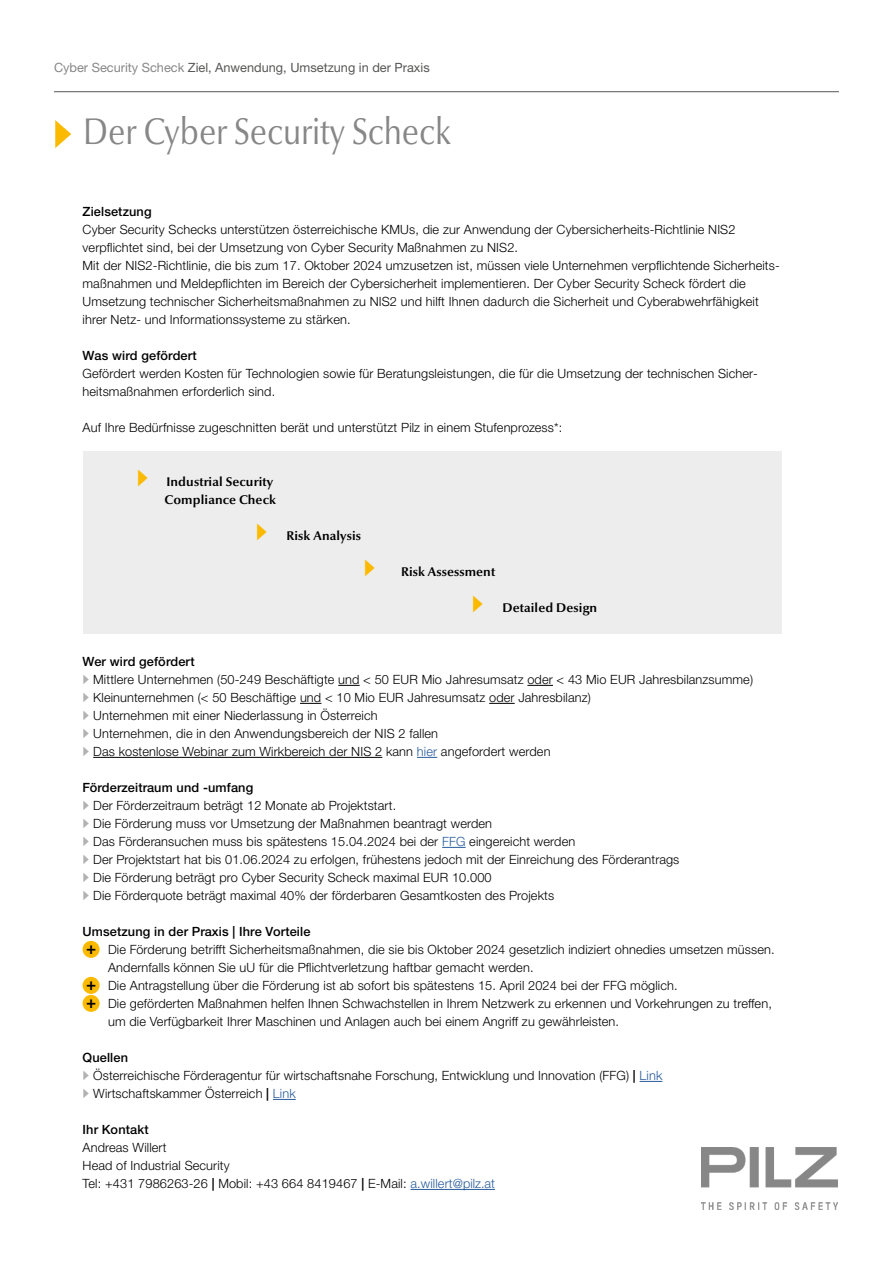
<style>
.page{position:relative;width:893px;height:1263px;background:#fff}
.page>*{position:absolute;margin:0;border:0;box-sizing:border-box;transform-origin:0 0}
.t1{font:37.5px "Optima Nova LT Pro";color:#878787;scale:.85 1}
.t2{font:300 12.75px/18px "Helvetica Neue LTW1 G";letter-spacing:.01em;color:#000}
.t3{font:500 12.75px "Helvetica Neue LTW1 G";letter-spacing:.01em;color:#000}
.t4{font:700 12.75px/18px "Optima Nova LT Pro";letter-spacing:.01em;color:#000;text-align:right}
.t5{font:12.75px "Helvetica Neue LT Pro";color:#575756}
.s1{color:#878787}
.s2{font-family:"Helvetica Neue LT Pro";font-weight:400;font-size:22.5px;color:#fbba00}
.s3{font-family:"Helvetica Neue LT Pro";font-weight:400;color:#b3b2b2}
.s4{color:#275b9b}
.s5{font-weight:500;font-size:16.95px}
.s6{font-weight:500}
</style>
<div class="page">
<hr style="left:54px;top:91px;width:785px;height:1px;background:#575756">
<div style="left:83px;top:452px;width:699px;height:182px;background:#ededed"></div>
<svg style="left:55px;top:120px;width:16px;height:28px"></svg>
<svg style="left:338px;top:685px;width:22px;height:1px"></svg>
<svg style="left:527px;top:685px;width:26px;height:1px"></svg>
<svg style="left:300px;top:703px;width:21px;height:1px"></svg>
<svg style="left:489px;top:703px;width:26px;height:1px"></svg>
<hr style="left:93px;top:757px;width:289px;height:1px;background:#000">
<svg style="left:417px;top:757px;width:20px;height:1px"></svg>
<svg style="left:442px;top:847px;width:24px;height:1px"></svg>
<svg style="left:640px;top:1081px;width:22px;height:1px"></svg>
<svg style="left:273px;top:1099px;width:23px;height:1px"></svg>
<hr style="left:410px;top:1189px;width:85px;height:1px;background:#275b9b">
<div style="left:83px;top:941px;width:17px;height:17px;background:#fbba00;border-radius:50%"></div>
<div style="left:83px;top:977px;width:17px;height:17px;background:#fbba00;border-radius:50%"></div>
<div style="left:83px;top:995px;width:17px;height:17px;background:#fbba00;border-radius:50%"></div>
<img style="left:702px;top:1147px;width:136px;height:62px">
<p class="t5" style="left:54px;top:60px;width:377px"><span class="s1">Cyber Security Scheck</span> Ziel, Anwendung, Umsetzung in der Praxis</p>
<h1 class="t1" style="left:83px;top:108px;width:434px">Der Cyber Security Scheck</h1>
<p class="t3" style="left:83px;top:204px;width:71px">Zielsetzung</p>
<p class="t2" style="left:83px;top:220px;width:699px">Cyber Security Schecks unterstützen österreichische KMUs, die zur Anwendung der Cybersicherheits-Richtlinie NIS2 verpflichtet sind, bei der Umsetzung von Cyber Security Maßnahmen zu NIS2.<br>Mit der NIS2-Richtlinie, die bis zum 17. Oktober 2024 umzusetzen ist, müssen viele Unternehmen verpflichtende Sicherheits&shy;maßnahmen und Meldepflichten im Bereich der Cybersicherheit implementieren. Der Cyber Security Scheck fördert die Umsetzung technischer Sicherheitsmaßnahmen zu NIS2 und hilft Ihnen dadurch die Sicherheit und Cyberabwehrfähigkeit ihrer Netz- und Informationssysteme zu stärken.</p>
<p class="t3" style="left:83px;top:348px;width:116px">Was wird gefördert</p>
<p class="t2" style="left:83px;top:364px;width:677px">Gefördert werden Kosten für Technologien sowie für Beratungsleistungen, die für die Umsetzung der technischen Sicher&shy;heitsmaßnahmen erforderlich sind.</p>
<p class="t2" style="left:83px;top:418px;width:481px">Auf Ihre Bedürfnisse zugeschnitten berät und unterstützt Pilz in einem Stufenprozess*:</p>
<p class="t4" style="left:137px;top:473px;width:141px"><span class="s2">•</span> Industrial Security<br>Compliance Check</p>
<p class="t4" style="left:256px;top:527px;width:107px"><span class="s2">•</span> Risk Analysis</p>
<p class="t4" style="left:364px;top:563px;width:133px"><span class="s2">•</span> Risk Assessment</p>
<p class="t4" style="left:472px;top:599px;width:127px"><span class="s2">•</span> Detailed Design</p>
<p class="t3" style="left:83px;top:654px;width:114px">Wer wird gefördert</p>
<p class="t2" style="left:83px;top:670px;width:672px"><span class="s3">•</span> Mittlere Unternehmen (50-249 Beschäftigte und &lt; 50 EUR Mio Jahresumsatz oder &lt; 43 Mio EUR Jahresbilanzsumme)</p>
<p class="t2" style="left:83px;top:688px;width:510px"><span class="s3">•</span> Kleinunternehmen (&lt; 50 Beschäftige und &lt; 10 Mio EUR Jahresumsatz oder Jahresbilanz)</p>
<p class="t2" style="left:83px;top:706px;width:297px"><span class="s3">•</span> Unternehmen mit einer Niederlassung in Österreich</p>
<p class="t2" style="left:83px;top:724px;width:357px"><span class="s3">•</span> Unternehmen, die in den Anwendungsbereich der NIS 2 fallen</p>
<p class="t2" style="left:83px;top:742px;width:469px"><span class="s3">•</span> Das kostenlose Webinar zum Wirkbereich der NIS 2 kann <span class="s4">hier</span> angefordert werden</p>
<p class="t3" style="left:83px;top:780px;width:172px">Förderzeitraum und -umfang</p>
<p class="t2" style="left:83px;top:796px;width:315px"><span class="s3">•</span> Der Förderzeitraum beträgt 12 Monate ab Projektstart.</p>
<p class="t2" style="left:83px;top:814px;width:411px"><span class="s3">•</span> Die Förderung muss vor Umsetzung der Maßnahmen beantragt werden</p>
<p class="t2" style="left:83px;top:832px;width:494px"><span class="s3">•</span> Das Förderansuchen muss bis spätestens 15.04.2024 bei der <span class="s4">FFG</span> eingereicht werden</p>
<p class="t2" style="left:83px;top:850px;width:598px"><span class="s3">•</span> Der Projektstart hat bis 01.06.2024 zu erfolgen, frühestens jedoch mit der Einreichung des Förderantrags</p>
<p class="t2" style="left:83px;top:868px;width:411px"><span class="s3">•</span> Die Förderung beträgt pro Cyber Security Scheck maximal EUR 10.000</p>
<p class="t2" style="left:83px;top:886px;width:473px"><span class="s3">•</span> Die Förderquote beträgt maximal 40% der förderbaren Gesamtkosten des Projekts</p>
<p class="t3" style="left:83px;top:924px;width:229px">Umsetzung in der Praxis | Ihre Vorteile</p>
<p class="t2" style="left:86px;top:940px;width:690px"><span class="s5">+</span> Die Förderung betrifft Sicherheitsmaßnahmen, die sie bis Oktober 2024 gesetzlich indiziert ohnedies umsetzen müssen.</p>
<p class="t2" style="left:108px;top:958px;width:427px">Andernfalls können Sie uU für die Pflichtverletzung haftbar gemacht werden.</p>
<p class="t2" style="left:86px;top:976px;width:593px"><span class="s5">+</span> Die Antragstellung über die Förderung ist ab sofort bis spätestens 15. April 2024 bei der FFG möglich.</p>
<p class="t2" style="left:86px;top:994px;width:687px"><span class="s5">+</span> Die geförderten Maßnahmen helfen Ihnen Schwachstellen in Ihrem Netzwerk zu erkennen und Vorkehrungen zu treffen,</p>
<p class="t2" style="left:108px;top:1012px;width:512px">um die Verfügbarkeit Ihrer Maschinen und Anlagen auch bei einem Angriff zu gewährleisten.</p>
<p class="t3" style="left:83px;top:1050px;width:47px">Quellen</p>
<p class="t2" style="left:83px;top:1066px;width:581px"><span class="s3">•</span> Österreichische Förderagentur für wirtschaftsnahe Forschung, Entwicklung und Innovation (FFG) <span class="s6">|</span> <span class="s4">Link</span></p>
<p class="t2" style="left:83px;top:1084px;width:215px"><span class="s3">•</span> Wirtschaftskammer Österreich <span class="s6">|</span> <span class="s4">Link</span></p>
<p class="t3" style="left:83px;top:1122px;width:68px">Ihr Kontakt</p>
<p class="t2" style="left:83px;top:1138px;width:414px">Andreas Willert<br>Head of Industrial Security<br>Tel: +431 7986263-26 <span class="s6">|</span> Mobil: +43 664 8419467 <span class="s6">|</span> E-Mail: <span class="s4">a.willert@pilz.at</span></p>
</div>
